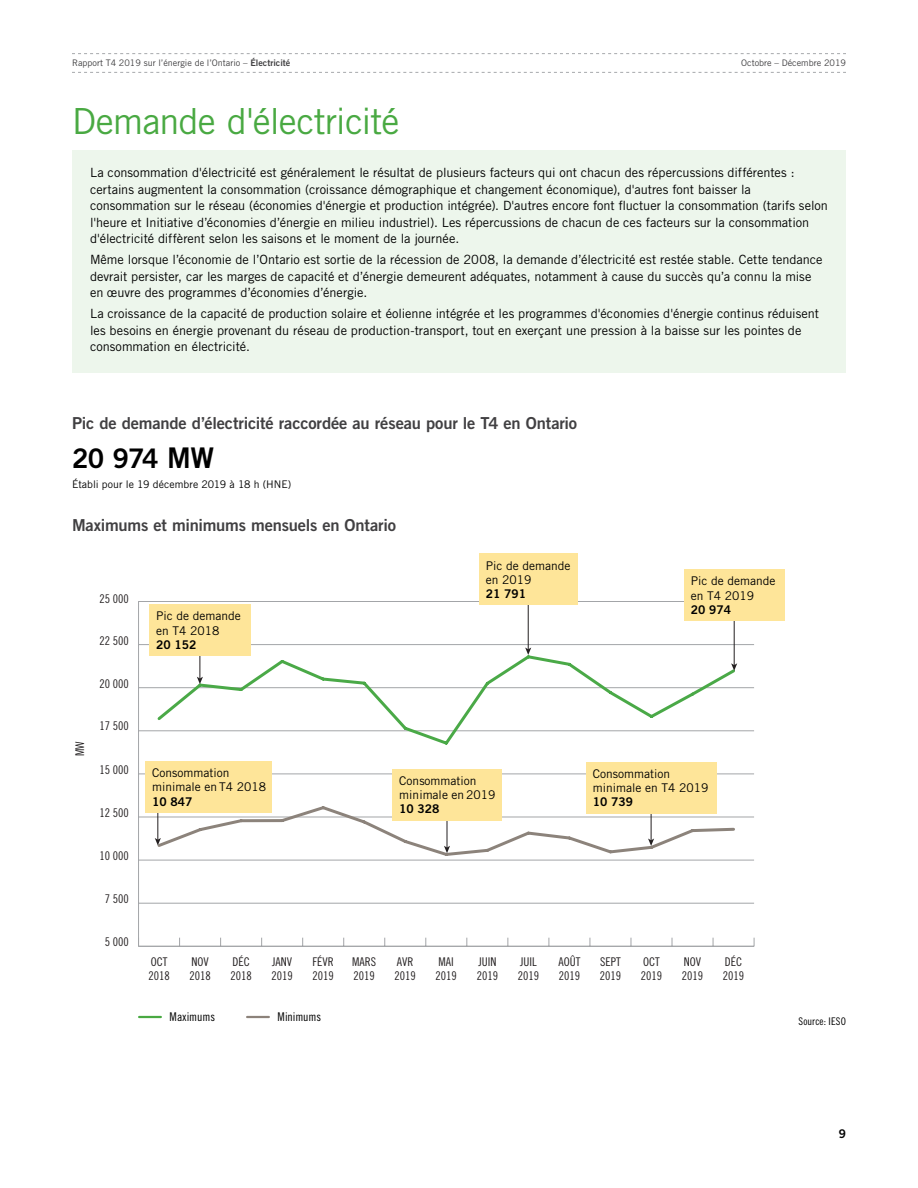
<style>
.page{position:relative;width:918px;height:1188px;background:#fff}
.page>*{position:absolute;margin:0;border:0;box-sizing:border-box;transform-origin:0 0}
.t1{font:36px "Trade Gothic LT Std";letter-spacing:-.025em;color:#49a942}
.Callout_Number{font:27px "Trade Gothic LT Std Bd 2";color:#000}
.t2{font:16.5px "Trade Gothic LT Std Bd 2";letter-spacing:-.01em;color:#414042}
.Callout_Text{font:12.75px/16.5px "Trade Gothic LT Std";color:#000}
.t3{font:12px/14.4px "Trade Gothic";color:#000}
.t4{font:12px/14.4px "Trade Gothic LT Std Cn 18";color:#231f20}
.Legend{font:12px "Trade Gothic LT Std Cn 18";letter-spacing:-.01em;color:#000}
.t5{font:12px "Trade Gothic LT Std Cn 18";color:#221f20}
.t6{font:12px "Trade Gothic LT Std Bd 2";color:#000}
.Table_Body{font:10.5px "Trade Gothic LT Std";color:#000}
.Footnote_Source_Note{font:10.5px "Trade Gothic LT Std Cn 18";letter-spacing:.02em;color:#000}
.t7{font:9px "Trade Gothic LT Std";color:#414042}
.s1{font-family:"Trade Gothic LT Std Bd 2"}
.s2{font-size:28.5px}
.s3{font-family:"Trade Gothic Bold Two"}
</style>
<div class="page">
<svg style="left:72px;top:53px;width:774px;height:1px"></svg>
<svg style="left:72px;top:72px;width:774px;height:1px"></svg>
<div style="left:72px;top:150px;width:774px;height:222px;background:#edf6ec"></div>
<hr style="left:138px;top:602px;width:1px;height:344px;background:#a3a5a8">
<hr style="left:139px;top:946px;width:615px;height:1px;background:#a3a5a8">
<hr style="left:139px;top:903px;width:615px;height:1px;background:#a3a5a8">
<hr style="left:139px;top:860px;width:615px;height:1px;background:#a3a5a8">
<hr style="left:139px;top:817px;width:615px;height:1px;background:#a3a5a8">
<hr style="left:139px;top:774px;width:615px;height:1px;background:#a3a5a8">
<hr style="left:139px;top:730px;width:615px;height:1px;background:#a3a5a8">
<hr style="left:139px;top:687px;width:615px;height:1px;background:#a3a5a8">
<hr style="left:139px;top:644px;width:615px;height:1px;background:#a3a5a8">
<hr style="left:139px;top:601px;width:615px;height:1px;background:#a3a5a8">
<svg style="left:155px;top:653px;width:583px;height:92px"></svg>
<hr style="left:200px;top:604px;width:1px;height:75px;background:#231f20">
<svg style="left:197px;top:677px;width:6px;height:7px"></svg>
<div style="left:149px;top:604px;width:102px;height:52px;background:#fee599"></div>
<hr style="left:528px;top:583px;width:1px;height:67px;background:#231f20">
<svg style="left:525px;top:648px;width:6px;height:7px"></svg>
<div style="left:479px;top:554px;width:99px;height:51px;background:#fee599"></div>
<hr style="left:734px;top:599px;width:1px;height:66px;background:#231f20">
<svg style="left:731px;top:663px;width:6px;height:8px"></svg>
<div style="left:684px;top:570px;width:100px;height:51px;background:#fee599"></div>
<div style="left:586px;top:762px;width:130px;height:52px;background:#fee599"></div>
<div style="left:392px;top:769px;width:110px;height:52px;background:#fee599"></div>
<svg style="left:155px;top:804px;width:582px;height:52px"></svg>
<div style="left:145px;top:761px;width:127px;height:52px;background:#fee599"></div>
<hr style="left:139px;top:1016px;width:22px;height:2px;background:#49a942">
<hr style="left:247px;top:1016px;width:22px;height:2px;background:#8c827a">
<p class="t7" style="left:72px;top:57px;width:220px">Rapport T4 2019 sur l’énergie de l’Ontario – <span class="s1">Électricité</span></p>
<p class="t7" style="left:741px;top:57px;width:106px">Octobre – Décembre 2019</p>
<h2 class="t1" style="left:72px;top:99px;width:329px">Demande d'électricité</h2>
<p class="Callout_Text" style="left:90px;top:164px;width:739px">La consommation d'électricité est généralement le résultat de plusieurs facteurs qui ont chacun des répercussions différentes : certains augmentent la consommation (croissance démographique et changement économique), d'autres font baisser la consommation sur le réseau (économies d'énergie et production intégrée). D'autres encore font fluctuer la consommation (tarifs selon l'heure et Initiative d’économies d’énergie en milieu industriel). Les répercussions de chacun de ces facteurs sur la consommation d'électricité diffèrent selon les saisons et le moment de la journée.</p>
<p class="Callout_Text" style="left:90px;top:251px;width:734px">Même lorsque l’économie de l’Ontario est sortie de la récession de 2008, la demande d’électricité est restée stable. Cette tendance devrait persister, car les marges de capacité et d’énergie demeurent adéquates, notamment à cause du succès qu’a connu la mise en œuvre des programmes d’économies d’énergie.</p>
<p class="Callout_Text" style="left:90px;top:305px;width:731px">La croissance de la capacité de production solaire et éolienne intégrée et les programmes d'économies d'énergie continus réduisent les besoins en énergie provenant du réseau de production-transport, tout en exerçant une pression à la baisse sur les pointes de consommation en électricité.</p>
<h3 class="t2" style="left:72px;top:413px;width:507px">Pic de demande d’électricité raccordée au réseau pour le T4 en Ontario</h3>
<p class="Callout_Number" style="left:72px;top:442px;width:144px">20 974 <span class="s2">MW</span></p>
<p class="Table_Body" style="left:72px;top:477px;width:221px">Établi pour le 19 décembre 2019 à 18 h (HNE)</p>
<h3 class="t2" style="left:72px;top:515px;width:326px">Maximums et minimums mensuels en Ontario</h3>
<p class="t5" style="left:73px;top:756px;width:16px;rotate:-90deg">MW</p>
<p class="t4" style="left:100px;top:591px;width:31px">25 000</p>
<p class="t4" style="left:100px;top:633px;width:31px">22 500</p>
<p class="t4" style="left:100px;top:677px;width:31px">20 000</p>
<p class="t4" style="left:100px;top:719px;width:31px">17 500</p>
<p class="t4" style="left:100px;top:763px;width:31px">15 000</p>
<p class="t4" style="left:100px;top:805px;width:31px">12 500</p>
<p class="t3" style="left:156px;top:609px;width:86px">Pic de demande en T4 2018<br><span class="s3">20 152</span></p>
<p class="t3" style="left:152px;top:765px;width:115px">Consommation minimale en T4 2018<br><span class="s3">10 847</span></p>
<p class="t3" style="left:486px;top:558px;width:86px">Pic de demande en 2019<br><span class="s3">21 791</span></p>
<p class="t3" style="left:399px;top:773px;width:98px">Consommation minimale en 2019<br><span class="s3">10 328</span></p>
<p class="t3" style="left:691px;top:574px;width:86px">Pic de demande en T4 2019<br><span class="s3">20 974</span></p>
<p class="t3" style="left:593px;top:766px;width:117px">Consommation minimale en T4 2019<br><span class="s3">10 739</span></p>
<p class="t4" style="left:100px;top:849px;width:31px">10 000</p>
<p class="t4" style="left:105px;top:891px;width:25px">7 500</p>
<p class="t4" style="left:105px;top:934px;width:25px">5 000</p>
<p class="t4" style="left:148px;top:954px;width:23px">OCT<br>2018</p>
<p class="t4" style="left:189px;top:954px;width:23px">NOV<br>2018</p>
<p class="t4" style="left:230px;top:954px;width:23px">DÉC<br>2018</p>
<p class="t4" style="left:272px;top:954px;width:23px">JANV<br>2019</p>
<p class="t4" style="left:313px;top:954px;width:23px">FÉVR<br>2019</p>
<p class="t4" style="left:352px;top:954px;width:25px">MARS<br>2019</p>
<p class="t4" style="left:395px;top:954px;width:23px">AVR<br>2019</p>
<p class="Legend" style="left:170px;top:1010px;width:47px">Maximums</p>
<p class="Legend" style="left:278px;top:1010px;width:45px">Minimums</p>
<p class="t4" style="left:436px;top:954px;width:23px">MAI<br>2019</p>
<p class="t4" style="left:477px;top:954px;width:23px">JUIN<br>2019</p>
<p class="t4" style="left:518px;top:954px;width:23px">JUIL<br>2019</p>
<p class="t4" style="left:558px;top:954px;width:23px">AOÛT<br>2019</p>
<p class="t4" style="left:600px;top:954px;width:23px">SEPT<br>2019</p>
<p class="t4" style="left:641px;top:954px;width:23px">OCT<br>2019</p>
<p class="t4" style="left:682px;top:954px;width:23px">NOV<br>2019</p>
<p class="t4" style="left:723px;top:954px;width:23px">DÉC<br>2019</p>
<p class="Footnote_Source_Note" style="left:798px;top:1015px;width:49px">Source: IESO</p>
<p class="t6" style="left:839px;top:1126px;width:9px">9</p>
</div>
